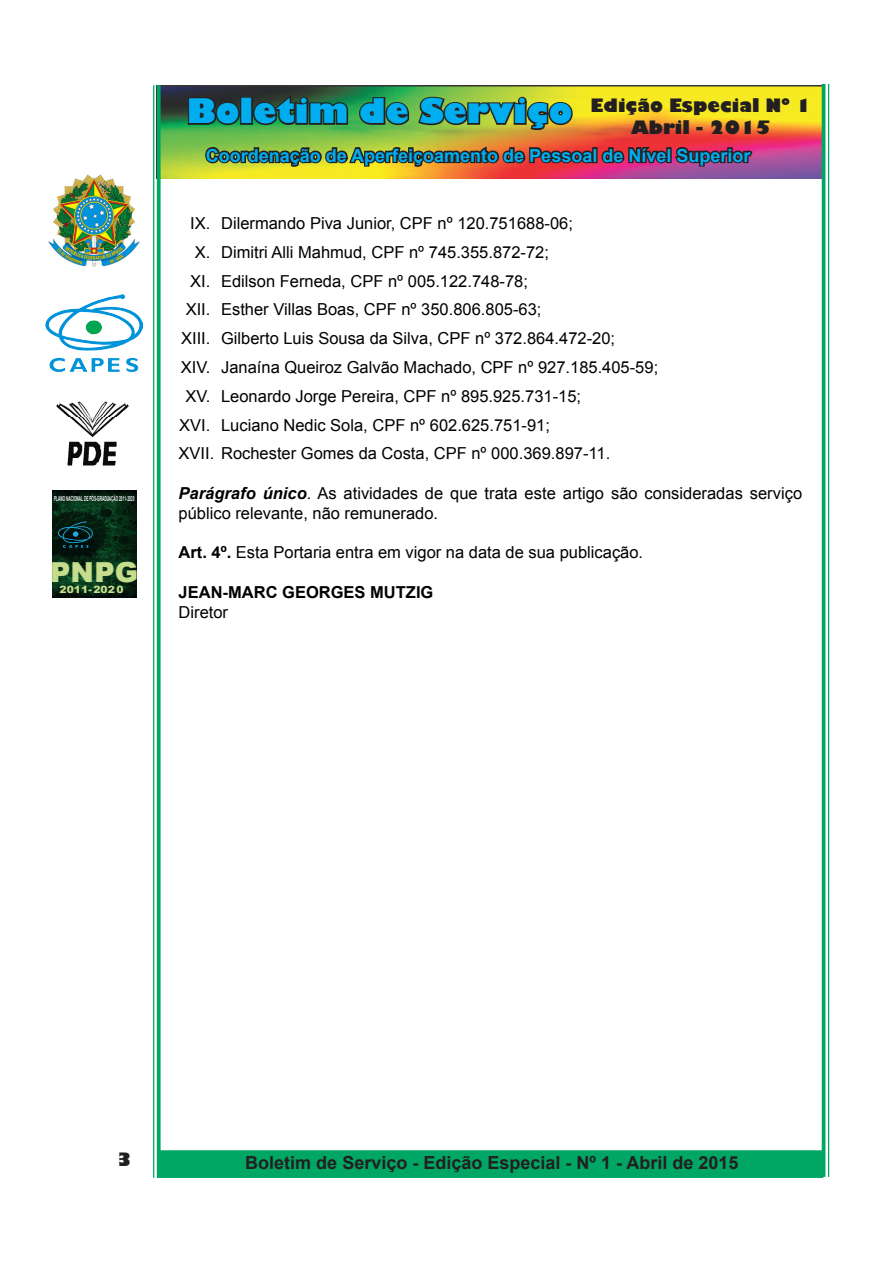
<style>
.page{position:relative;width:893px;height:1263px;background:#fff}
.page>*{position:absolute;margin:0;border:0;box-sizing:border-box;transform-origin:0 0}
.t1{font:800 33px "Gill Sans";color:#00aeef}
.t2{font:900 27.6px "Arial";color:#c5dd8c}
.t3{font:700 18px "Arial";color:#00aeef}
.t4{font:700 18px "Arial";color:#231f20}
.t5{font:800 18px/21.6px "Gill Sans";color:#231f20;text-align:center}
.t6{font:16.5px/19.8px "Arial";color:#000}
.t7{font:700 16.5px "Arial";color:#000}
.t8{font:900 10.05px "Arial";color:#c5dd8c;scale:1.08 1}
.t9{font:700 7.05px "Arial";color:#f2f3f4;scale:.46 1}
.s1{font-weight:700;font-style:italic}
.s2{font-weight:700}
</style>
<div class="page">
<img style="left:161px;top:85px;width:661px;height:93px">
<div style="left:159px;top:1150px;width:664px;height:28px;background:#00a664;border:2px solid #00a664"></div>
<hr style="left:153px;top:85px;width:1px;height:1093px;background:#00a664">
<svg style="left:157px;top:85px;width:4px;height:1093px;background:#17ad71"></svg>
<img style="left:56px;top:401px;width:73px;height:65px">
<hr style="left:822px;top:84px;width:3px;height:1093px;background:#00a664">
<hr style="left:828px;top:84px;width:1px;height:1093px;background:#00a664">
<img style="left:52px;top:491px;width:84px;height:106px">
<svg style="left:57px;top:521px;width:36px;height:27px"></svg>
<img style="left:186px;top:92px;width:568px;height:76px">
<img style="left:48px;top:174px;width:92px;height:93px">
<img style="left:46px;top:294px;width:97px;height:77px">
<p class="t9" style="left:54px;top:494px;width:176px">PLANO NACIONAL DE PÓS-GRADUAÇÃO 2011-2020</p>
<h2 class="t2" style="left:50px;top:552px;width:90px">PNPG</h2>
<p class="t8" style="left:60px;top:582px;width:61px">2011-2020</p>
<h1 class="t1" style="left:187px;top:90px;width:387px">Boletim de Serviço</h1>
<p class="t5" style="left:591px;top:96px;width:222px">Edição Especial Nº 1<br>Abril - 2015</p>
<p class="t3" style="left:206px;top:143px;width:546px">Coordenação de Aperfeiçoamento de Pessoal de Nível Superior</p>
<p class="t6" style="left:190px;top:213px;width:384px">IX. Dilermando Piva Junior, CPF nº 120.751688-06;</p>
<p class="t6" style="left:195px;top:242px;width:356px">X. Dimitri Alli Mahmud, CPF nº 745.355.872-72;</p>
<p class="t6" style="left:190px;top:271px;width:339px">XI. Edilson Ferneda, CPF nº 005.122.748-78;</p>
<p class="t6" style="left:186px;top:300px;width:357px">XII. Esther Villas Boas, CPF nº 350.806.805-63;</p>
<p class="t6" style="left:181px;top:329px;width:435px">XIII. Gilberto Luis Sousa da Silva, CPF nº 372.864.472-20;</p>
<p class="t6" style="left:181px;top:357px;width:479px">XIV. Janaína Queiroz Galvão Machado, CPF nº 927.185.405-59;</p>
<p class="t6" style="left:185px;top:386px;width:397px">XV. Leonardo Jorge Pereira, CPF nº 895.925.731-15;</p>
<p class="t6" style="left:179px;top:415px;width:372px">XVI. Luciano Nedic Sola, CPF nº 602.625.751-91;</p>
<p class="t6" style="left:179px;top:444px;width:433px">XVII. Rochester Gomes da Costa, CPF nº 000.369.897-11.</p>
<p class="t6" style="left:179px;top:483px;width:625px"><span class="s1">Parágrafo único</span>. As atividades de que trata este artigo são consideradas serviço público relevante, não remunerado.</p>
<p class="t6" style="left:179px;top:543px;width:466px"><span class="s2">Art. 4º.</span> Esta Portaria entra em vigor na data de sua publicação.</p>
<p class="t7" style="left:179px;top:581px;width:256px">JEAN-MARC GEORGES MUTZIG</p>
<p class="t6" style="left:179px;top:602px;width:51px">Diretor</p>
<p class="t5" style="left:116px;top:1150px;width:17px">3</p>
<p class="t4" style="left:245px;top:1150px;width:495px">Boletim de Serviço - Edição Especial - Nº 1 - Abril de 2015</p>
</div>
